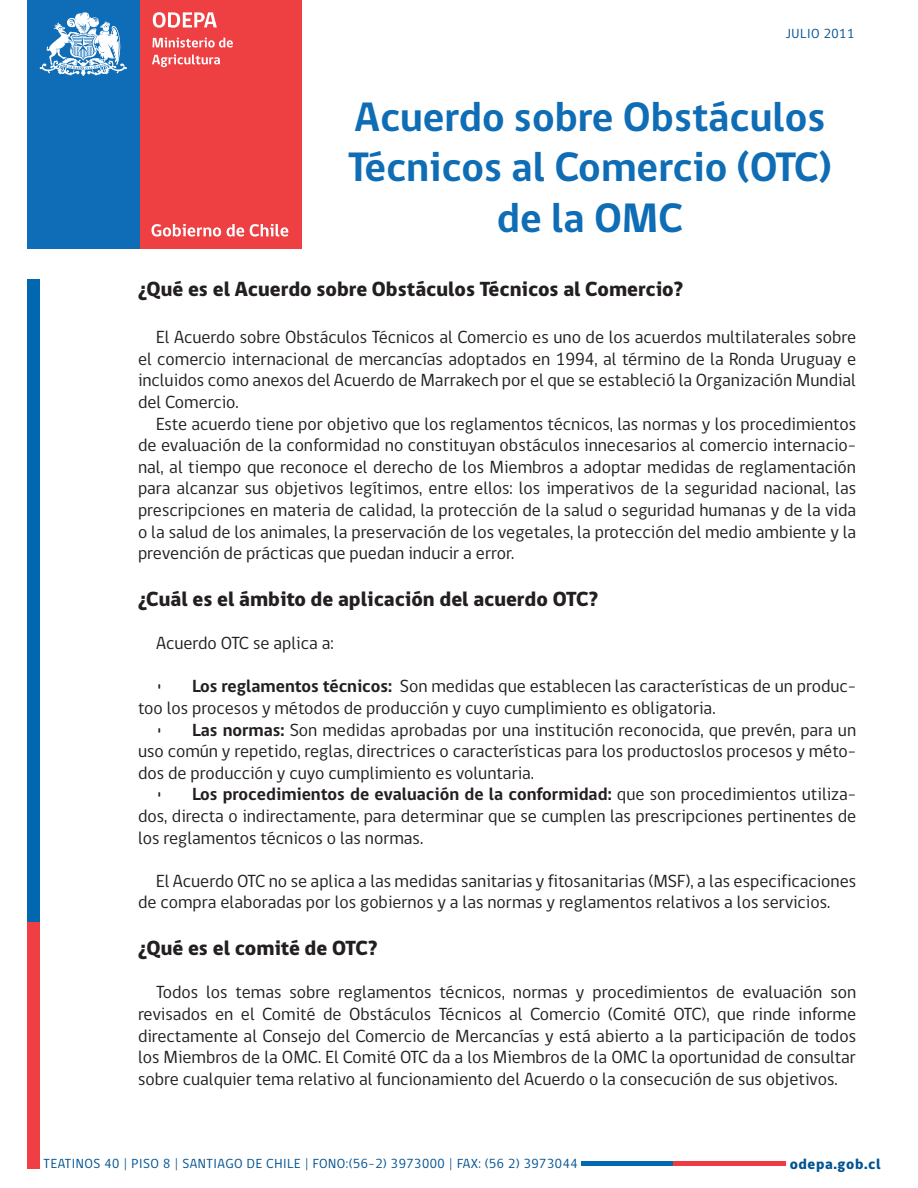
<style>
.page{position:relative;width:918px;height:1188px;background:#fff}
.page>*{position:absolute;margin:0;border:0;box-sizing:border-box;transform-origin:0 0}
.t1{font:700 42.15px/50.7px "gob CL";color:#0f6db5;text-align:center}
.t2{font:800 21px "gob CL";color:#231f20}
.t3{font:18px/21.6px "gob CL";color:#231f20;text-align:justify}
.t4{font:800 15px "gob CL";letter-spacing:.04em;color:#005291}
.t5{font:13.5px "gob CL";letter-spacing:.04em;color:#005291}
.s1{font-weight:700}
</style>
<div class="page">
<div style="left:27px;top:763px;width:13px;height:406px;background:#ef3e44"></div>
<div style="left:27px;top:279px;width:13px;height:643px;background:#0168b0"></div>
<div style="left:140px;top:0;width:162px;height:249px;background:#ee3f43"></div>
<svg style="left:153px;top:38px;width:80px;height:10px"></svg>
<svg style="left:152px;top:55px;width:68px;height:12px"></svg>
<svg style="left:151px;top:224px;width:70px;height:13px"></svg>
<svg style="left:227px;top:224px;width:17px;height:13px"></svg>
<svg style="left:250px;top:224px;width:38px;height:13px"></svg>
<svg style="left:153px;top:12px;width:64px;height:16px"></svg>
<div style="left:27px;top:0;width:113px;height:249px;background:#0f6cb6"></div>
<svg style="left:40px;top:12px;width:87px;height:64px"></svg>
<div style="left:581px;top:1161px;width:92px;height:5px;background:#0168b3"></div>
<div style="left:673px;top:1161px;width:112px;height:5px;background:#ee3a41"></div>
<p class="t5" style="left:786px;top:25px;width:70px">JULIO 2011</p>
<p class="t1" style="left:348px;top:92px;width:486px">Acuerdo sobre Obstáculos<br>Técnicos al Comercio (OTC) de la OMC</p>
<p class="t2" style="left:138px;top:275px;width:547px">¿Qué es el Acuerdo sobre Obstáculos Técnicos al Comercio?</p>
<p class="t3" style="left:138px;top:327px;width:720px;text-indent:18px">El Acuerdo sobre Obstáculos Técnicos al Comercio es uno de los acuerdos multilaterales sobre el comercio internacional de mercancías adoptados en 1994, al término de la Ronda Uruguay e incluidos como anexos del Acuerdo de Marrakech por el que se estableció la Organización Mundial del Comercio.</p>
<p class="t3" style="left:138px;top:413px;width:720px;text-indent:18px">Este acuerdo tiene por objetivo que los reglamentos técnicos, las normas y los procedimientos de evaluación de la conformidad no constituyan obstáculos innecesarios al comercio internacio&shy;nal, al tiempo que reconoce el derecho de los Miembros a adoptar medidas de reglamentación para alcanzar sus objetivos legítimos, entre ellos: los imperativos de la seguridad nacional, las prescripciones en materia de calidad, la protección de la salud o seguridad humanas y de la vida o la salud de los animales, la preservación de los vegetales, la protección del medio ambiente y la prevención de prácticas que puedan inducir a error.</p>
<p class="t2" style="left:138px;top:585px;width:462px">¿Cuál es el ámbito de aplicación del acuerdo OTC?</p>
<p class="t3" style="left:156px;top:633px;width:179px">Acuerdo OTC se aplica a:</p>
<p class="t3" style="left:138px;top:676px;width:720px;text-indent:18px">• <span class="s1">Los reglamentos técnicos:</span> Son medidas que establecen las características de un produc&shy;too los procesos y métodos de producción y cuyo cumplimiento es obligatoria.</p>
<p class="t3" style="left:138px;top:719px;width:720px;text-indent:18px">• <span class="s1">Las normas:</span> Son medidas aprobadas por una institución reconocida, que prevén, para un uso común y repetido, reglas, directrices o características para los productoslos procesos y méto&shy;dos de producción y cuyo cumplimiento es voluntaria.</p>
<p class="t3" style="left:138px;top:784px;width:720px;text-indent:18px">• <span class="s1">Los procedimientos de evaluación de la conformidad:</span> que son procedimientos utiliza&shy;dos, directa o indirectamente, para determinar que se cumplen las prescripciones pertinentes de los reglamentos técnicos o las normas.</p>
<p class="t3" style="left:138px;top:870px;width:720px;text-indent:18px">El Acuerdo OTC no se aplica a las medidas sanitarias y fitosanitarias (MSF), a las especificaciones de compra elaboradas por los gobiernos y a las normas y reglamentos relativos a los servicios.</p>
<p class="t2" style="left:138px;top:934px;width:241px">¿Qué es el comité de OTC?</p>
<p class="t3" style="left:138px;top:982px;width:720px;text-indent:18px">Todos los temas sobre reglamentos técnicos, normas y procedimientos de evaluación son revisados en el Comité de Obstáculos Técnicos al Comercio (Comité OTC), que rinde informe directamente al Consejo del Comercio de Mercancías y está abierto a la participación de todos los Miembros de la OMC. El Comité OTC da a los Miembros de la OMC la oportunidad de consultar sobre cualquier tema relativo al funcionamiento del Acuerdo o la consecución de sus objetivos.</p>
<p class="t5" style="left:44px;top:1154px;width:536px">TEATINOS 40 | PISO 8 | SANTIAGO DE CHILE | FONO:(56-2) 3973000 | FAX: (56 2) 3973044</p>
<p class="t4" style="left:790px;top:1154px;width:93px">odepa.gob.cl</p>
</div>
